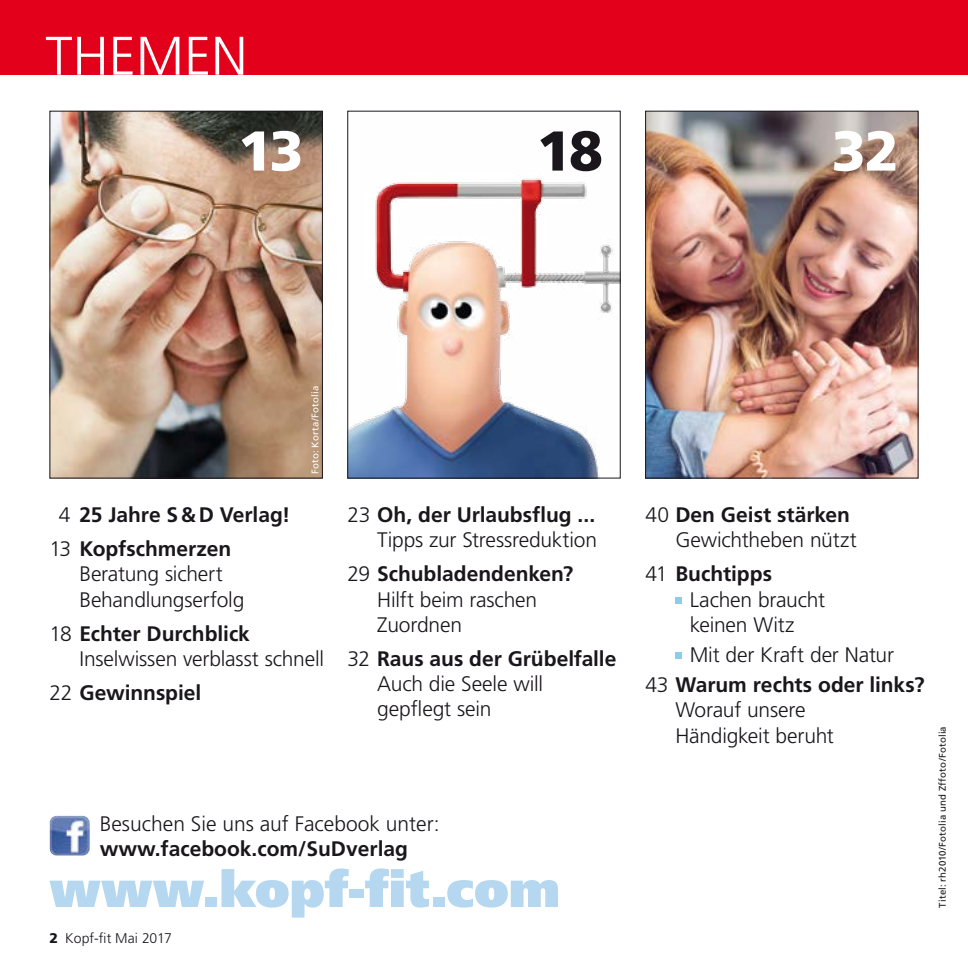
<style>
.page{position:relative;width:968px;height:968px;background:#fff}
.page>*{position:absolute;margin:0;border:0;box-sizing:border-box;transform-origin:0 0}
.t1{font:900 56px "Frutiger LT Std";color:#fff}
.t2{font:900 56px "Frutiger LT Std";color:#1a171c}
.t3{font:300 54.25px "Frutiger LT Std";color:#fff}
.t4{font:900 50.57px "Frutiger LT Std";color:#b5d7ef}
.t5{font:300 21px/25.2px "Frutiger LT Std";letter-spacing:-.01em;color:#1a171c}
.t6{font:700 21px/34.1px "Frutiger LT Std";color:#1a171c}
.t7{font:300 14px "Frutiger LT Std";letter-spacing:-.005em;color:#1a171c}
.t8{font:9.62px "Frutiger LT Std";letter-spacing:.02em;color:#1a171c}
.t9{font:9.62px "Frutiger LT Std";letter-spacing:.025em;color:#fff}
.s1{font-weight:300}
.s2{font-weight:700}
.s3{font-weight:900}
</style>
<div class="page">
<div style="left:0;top:0;width:967px;height:74px;background:#e2001a"></div>
<img style="left:52px;top:113px;width:268px;height:363px">
<div style="left:50px;top:111px;width:272px;height:367px;border:1px solid #1a171c"></div>
<img style="left:349px;top:178px;width:269px;height:298px">
<div style="left:347px;top:111px;width:273px;height:367px;border:1px solid #1a171c"></div>
<img style="left:647px;top:113px;width:269px;height:363px">
<div style="left:645px;top:111px;width:273px;height:367px;border:1px solid #1a171c"></div>
<img style="left:50px;top:816px;width:6px;height:39px">
<div style="left:675px;top:596px;width:6px;height:7px;background:#8ccbe9"></div>
<div style="left:675px;top:652px;width:6px;height:7px;background:#8ccbe9"></div>
<h2 class="t3" style="left:45px;top:25px;width:203px">THEMEN</h2>
<h1 class="t1" style="left:238px;top:117px;width:67px">13</h1>
<h1 class="t2" style="left:536px;top:117px;width:68px">18</h1>
<h1 class="t1" style="left:831px;top:117px;width:69px">32</h1>
<p class="t9" style="left:309px;top:474px;width:89px;rotate:-90deg">Foto: Korta/Fotolia</p>
<p class="t6" style="left:50px;top:497px;width:242px;text-indent:9px"><span class="s1">4</span> 25 Jahre S&amp;D Verlag!<br><span class="s1">13</span> Kopfschmerzen</p>
<p class="t5" style="left:79px;top:562px;width:166px">Beratung sichert<br>Behandlungserfolg</p>
<p class="t5" style="left:79px;top:621px;width:246px;text-indent:-30px">18 <span class="s2">Echter Durchblick<br></span>Inselwissen verblasst schnell</p>
<p class="t6" style="left:50px;top:675px;width:153px"><span class="s1">22</span> Gewinnspiel</p>
<p class="t5" style="left:347px;top:502px;width:251px;text-align:right">23 <span class="s2">Oh, der Urlaubsflug ...<br></span>Tipps zur Stressreduktion</p>
<p class="t5" style="left:377px;top:561px;width:198px;text-indent:-30px">29 <span class="s2">Schubladendenken?<br></span>Hilft beim raschen<br>Zuordnen</p>
<p class="t5" style="left:377px;top:646px;width:241px;text-indent:-30px">32 <span class="s2">Raus aus der Grübelfalle<br></span>Auch die Seele will gepflegt sein</p>
<p class="t5" style="left:100px;top:811px;width:341px">Besuchen Sie uns auf Facebook unter:</p>
<p class="t6" style="left:100px;top:831px;width:310px">www.facebook.com/SuDverlag</p>
<h3 class="t4" style="left:50px;top:858px;width:512px">www.kopf-fit.com</h3>
<p class="t7" style="left:50px;top:930px;width:124px"><span class="s3">2</span> Kopf-fit Mai 2017</p>
<p class="t5" style="left:675px;top:502px;width:183px;text-indent:-30px">40 <span class="s2">Den Geist stärken<br></span>Gewichtheben nützt</p>
<p class="t5" style="left:689px;top:561px;width:137px;text-indent:-44px">41 <span class="s2">Buchtipps<br></span>Lachen braucht keinen Witz</p>
<p class="t5" style="left:645px;top:640px;width:280px;line-height:30.1px;text-indent:44px">Mit der Kraft der Natur<br>43 <span class="s2">Warum rechts oder links?</span></p>
<p class="t5" style="left:675px;top:697px;width:160px">Worauf unsere<br>Händigkeit beruht</p>
<p class="t8" style="left:936px;top:907px;width:183px;rotate:-90deg">Titel: rh2010/Fotolia und Zffoto/Fotolia</p>
</div>
